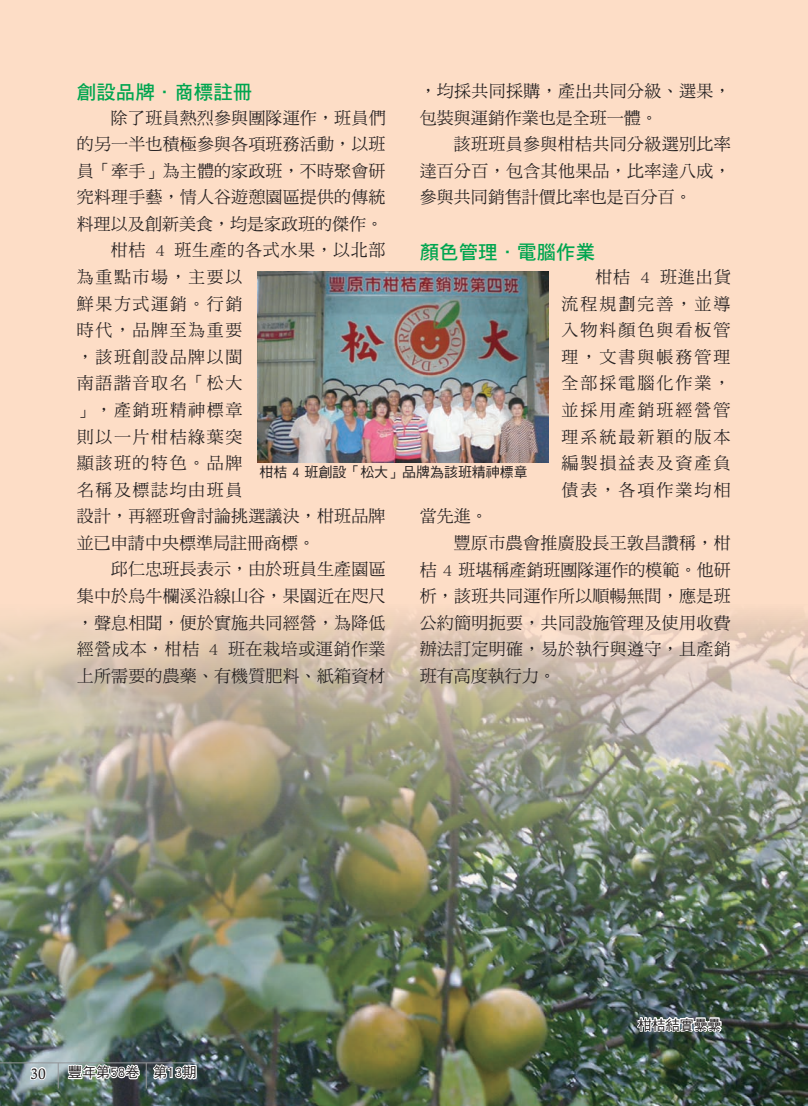
<style>
.page{position:relative;width:808px;height:1106px;background:#fdddc6}
.page>*{position:absolute;margin:0;border:0;box-sizing:border-box;transform-origin:0 0}
.內文{font:19.5px "DF Hei Std W7";color:#00a54f}
.內文-2{font:16.95px/26.5px "DF Ming Std W5";letter-spacing:.015em;color:#231f20;text-align:justify}
.內文-3{font:16.95px/26.5px "DF Ming Std W5";letter-spacing:.09em;color:#231f20}
.t1{font:15px "Calisto";color:#231f20}
.內文-4{font:13.95px "DF Hei Std W5";color:#231f20}
.正常{font:13.95px "DF Hei Std W5";color:#231f20}
</style>
<div class="page">
<img style="left:0;top:612px;width:808px;height:494px">
<svg style="left:29px;top:1065px;width:19px;height:16px"></svg>
<hr style="left:0;top:1062px;width:199px;height:1px;background:#939598">
<svg style="left:58px;top:1062px;width:1px;height:26px"></svg>
<img style="left:67px;top:1046px;width:131px;height:42px">
<svg style="left:636px;top:1014px;width:89px;height:31px;background:#86908d"></svg>
<img style="left:257px;top:271px;width:292px;height:192px">
<p class="內文-2" style="left:420px;top:77px;width:313px">，均採共同採購，產出共同分級、選果，包裝與運銷作業也是全班一體。</p>
<p class="內文-2" style="left:420px;top:130px;width:313px;text-indent:34px">該班班員參與柑桔共同分級選別比率達百分百，包含其他果品，比率達八成，參與共同銷售計價比率也是百分百。</p>
<p class="內文" style="left:420px;top:241px;width:177px">顏色管理．電腦作業</p>
<p class="內文-2" style="left:561px;top:263px;width:171px;text-indent:34px">柑桔 4 班進出貨流程規劃完善，並導入物料顏色與看板管理，文書與帳務管理全部採電腦化作業，並採用產銷班經營管理系統最新穎的版本編製損益表及資產負債表，各項作業均相</p>
<p class="內文-2" style="left:420px;top:502px;width:70px">當先進。</p>
<p class="內文-2" style="left:420px;top:529px;width:313px;text-indent:34px">豐原市農會推廣股長王敦昌讚稱，柑桔 4 班堪稱產銷班團隊運作的模範。他研析，該班共同運作所以順暢無間，應是班公約簡明扼要，共同設施管理及使用收費辦法訂定明確，易於執行與遵守，且產銷班有高度執行力。</p>
<p class="內文" style="left:77px;top:81px;width:177px">創設品牌．商標註冊</p>
<p class="內文-2" style="left:77px;top:104px;width:310px;text-indent:34px">除了班員熱烈參與團隊運作，班員們的另一半也積極參與各項班務活動，以班員「牽手」為主體的家政班，不時聚會研究料理手藝，情人谷遊憩園區提供的傳統料理以及創新美食，均是家政班的傑作。</p>
<p class="內文-3" style="left:77px;top:237px;width:310px;text-indent:34px">柑桔 4 班生產的各式水果，以北部為重點市場，主要以<br>鮮果方式運銷。行銷<br>時代，品牌至為重要<br>，該班創設品牌以閩<br>南語諧音取名「松大<br>」，產銷班精神標章<br>則以一片柑桔綠葉突<br>顯該班的特色。品牌<br>名稱及標誌均由班員<br>設計，再經班會討論挑選議決，柑班品牌並已申請中央標準局註冊商標。</p>
<p class="內文-2" style="left:77px;top:556px;width:310px;text-indent:34px">邱仁忠班長表示，由於班員生產園區集中於烏牛欄溪沿線山谷，果園近在咫尺，聲息相聞，便於實施共同經營，為降低經營成本，柑桔 4 班在栽培或運銷作業上所需要的農藥、有機質肥料、紙箱資材</p>
<p class="內文-4" style="left:260px;top:464px;width:270px">柑桔 4 班創設「松大」品牌為該班精神標章</p>
<p class="t1" style="left:30px;top:1064px;width:17px">30</p>
<p class="正常" style="left:68px;top:1064px;width:130px">豐年第58卷　第13期</p>
<p class="內文-4" style="left:638px;top:1017px;width:85px">柑桔結實纍纍</p>
</div>
